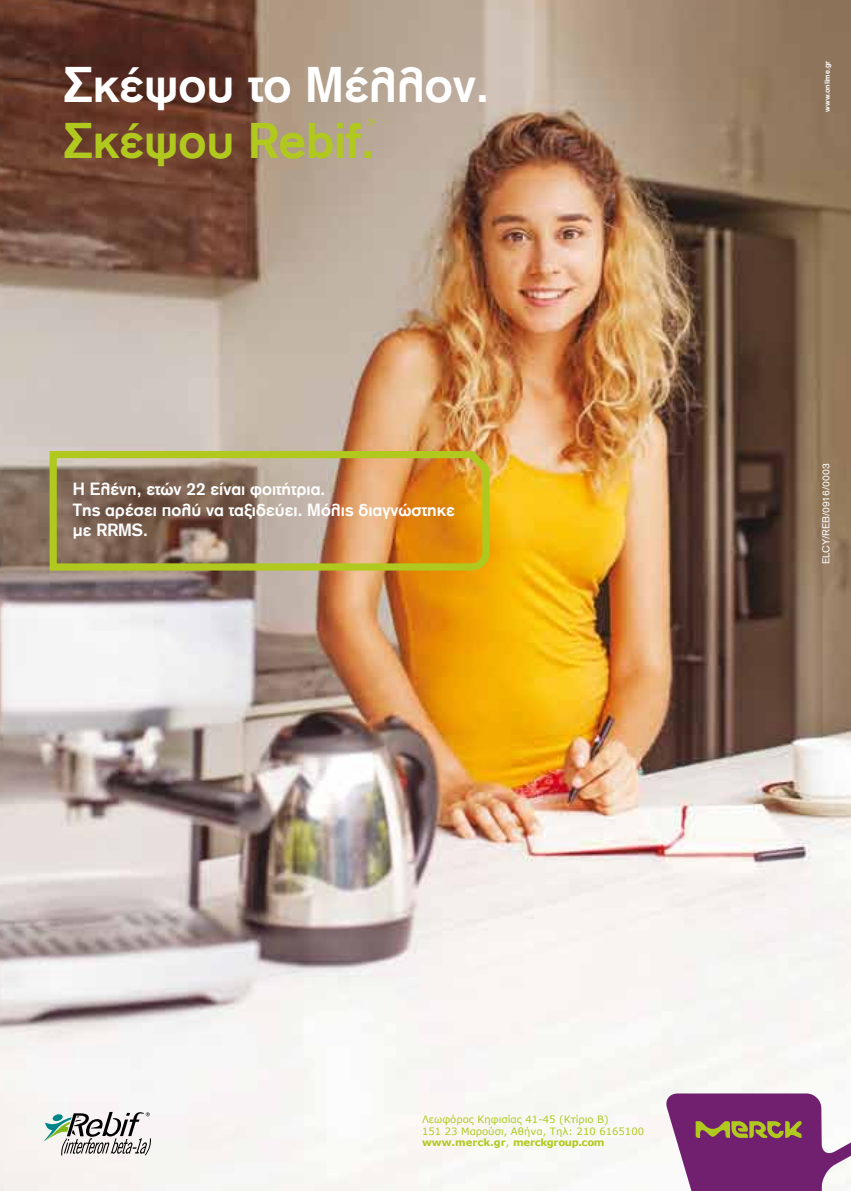
<style>
.page{position:relative;width:851px;height:1191px;background:#fff}
.page>*{position:absolute;margin:0;border:0;box-sizing:border-box;transform-origin:0 0}
.t1{font:700 48.8px "PF Akzidenz";color:#fff}
.t2{font:700 48.8px "PF Akzidenz";color:#b1c91f}
.t3{font:700 17.2px/20.6px "PF Akzidenz";color:#fff}
.t4{font:10px/11.6px "Verdana";color:#b1c91f}
.t5{font:10px "Akzidenz Grotesk Pro";letter-spacing:-.01em;color:#fff}
.t6{font:700 7.2px "Arial";letter-spacing:-.01em;color:#fff}
.s1{font-weight:700}
</style>
<div class="page">
<img style="left:0;top:0;width:850px;height:1191px">
<img style="left:46px;top:447px;width:447px;height:127px">
<svg style="left:44px;top:1110px;width:107px;height:45px"></svg>
<svg style="left:367px;top:118px;width:7px;height:8px"></svg>
<svg style="left:0;top:1187px;width:9px;height:4px"></svg>
<svg style="left:660px;top:1084px;width:191px;height:107px"></svg>
<h1 class="t1" style="left:64px;top:56px;width:426px">Σκέψου το Μέλλον.</h1>
<h1 class="t2" style="left:64px;top:112px;width:312px">Σκέψου Rebif.</h1>
<h2 class="t3" style="left:73px;top:478px;width:383px">Η Ελένη, ετών 22 είναι φοιτήτρια.<br>Της αρέσει πολύ να ταξιδεύει. Μόλις διαγνώστηκε µε RRMS.</h2>
<p class="t6" style="left:822px;top:111px;width:52px;rotate:-90deg">www.onlime.gr</p>
<p class="t5" style="left:819px;top:564px;width:102px;rotate:-90deg">ELCY/REB/0916/0003</p>
<p class="t4" style="left:422px;top:1113px;width:223px">Λεωφόρος Κηφισίας 41-45 (Κτίριο Β)<br>151 23 Μαρούσι, Αθήνα, Τηλ: 210 6165100 <span class="s1">www.merck.gr</span>, <span class="s1">merckgroup.com</span></p>
</div>
